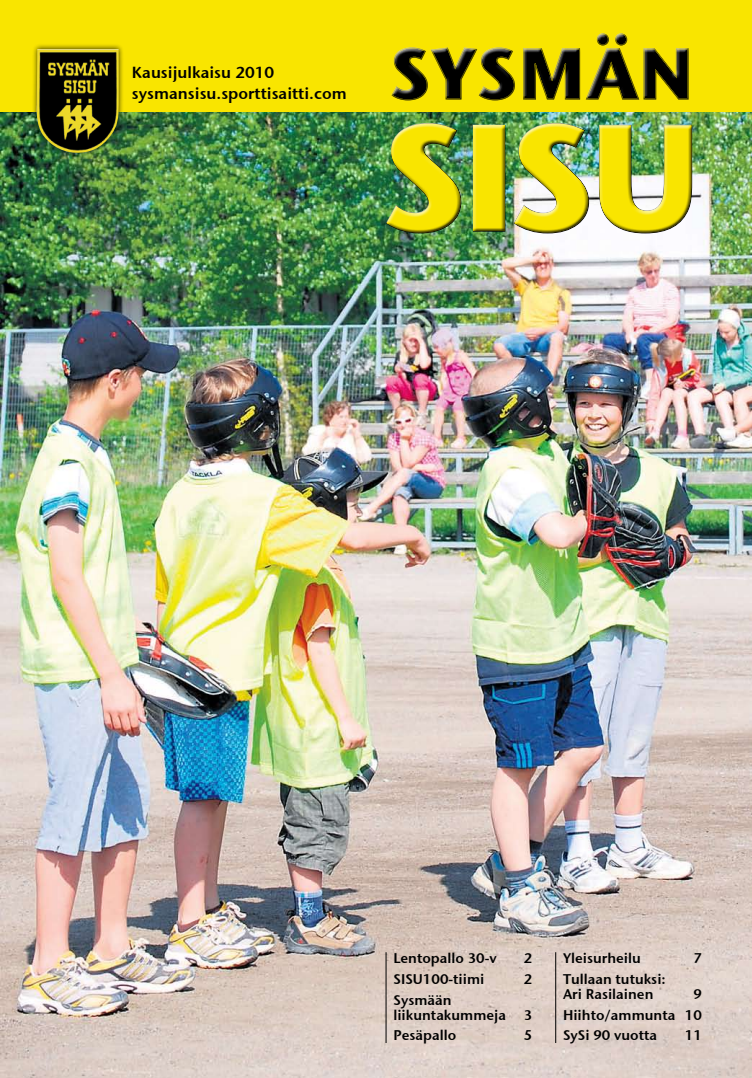
<style>
.page{position:relative;width:752px;height:1078px;background:#fff}
.page>*{position:absolute;margin:0;border:0;box-sizing:border-box;transform-origin:0 0}
.t1{font:700 151.2px "Stone Sans ITC";color:#f9e500}
.t2{font:16px "Stone Sans Sem ITCTT Semi";color:#000}
.t3{font:14px/15px "Stone Sans Sem ITCTT Semi";color:#000}
</style>
<div class="page">
<img style="left:0;top:112px;width:751px;height:965px">
<div style="left:0;top:0;width:751px;height:112px;background:#f9e500"></div>
<div style="left:31px;top:44px;width:93px;height:114px;background:#000;opacity:.75"></div>
<img style="left:37px;top:49px;width:82px;height:104px">
<div style="left:381px;top:29px;width:314px;height:205px;background:#f9e500"></div>
<div style="left:382px;top:34px;width:314px;height:204px;background:#000;opacity:.75"></div>
<hr style="left:555px;top:952px;width:1px;height:90px;background:#000">
<hr style="left:385px;top:952px;width:1px;height:90px;background:#000">
<p class="t2" style="left:132px;top:59px;width:144px">Kausijulkaisu 2010</p>
<p class="t2" style="left:132px;top:80px;width:216px">sysmansisu.sporttisaitti.com</p>
<h1 class="t1" style="left:381px;top:44px;width:321px">SISU</h1>
<p class="t3" style="left:393px;top:949px;width:105px">Lentopallo 30-v</p>
<p class="t3" style="left:523px;top:949px;width:10px">2</p>
<p class="t3" style="left:393px;top:970px;width:92px">SISU100-tiimi</p>
<p class="t3" style="left:523px;top:970px;width:10px">2</p>
<p class="t3" style="left:393px;top:990px;width:114px">Sysmään liikuntakummeja</p>
<p class="t3" style="left:523px;top:1005px;width:10px">3</p>
<p class="t3" style="left:393px;top:1026px;width:64px">Pesäpallo</p>
<p class="t3" style="left:523px;top:1026px;width:10px">5</p>
<p class="t3" style="left:562px;top:949px;width:79px">Yleisurheilu</p>
<p class="t3" style="left:693px;top:949px;width:10px">7</p>
<p class="t3" style="left:562px;top:970px;width:104px">Tullaan tutuksi:<br>Ari Rasilainen</p>
<p class="t3" style="left:562px;top:982px;width:140px;line-height:20.7px;text-align:justify;text-indent:130px">9<br>Hiihto/ammunta 10<br>SySi 90 vuotta</p>
<p class="t3" style="left:684px;top:1026px;width:19px">11</p>
</div>
